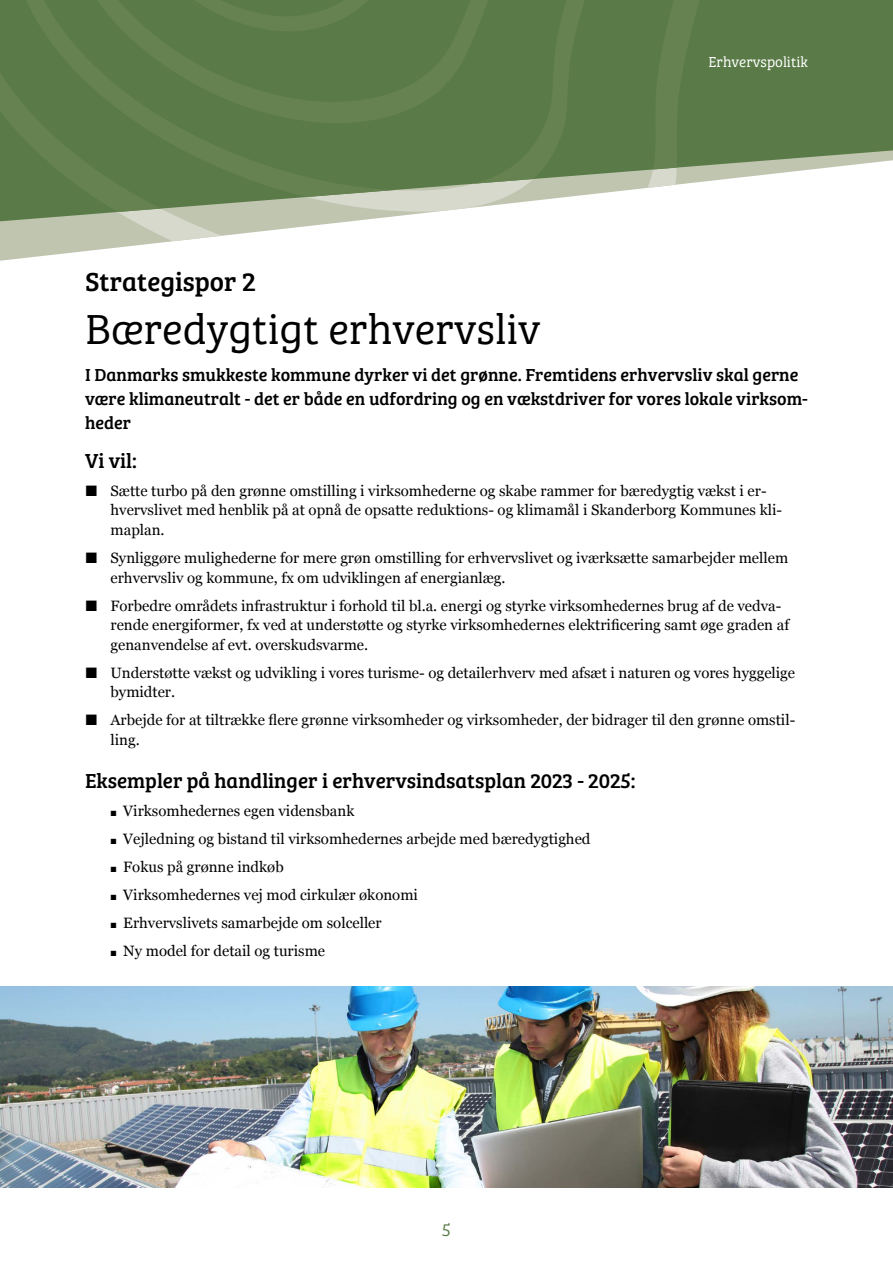
<style>
.page{position:relative;width:893px;height:1263px;background:#fff}
.page>*{position:absolute;margin:0;border:0;box-sizing:border-box;transform-origin:0 0}
.Overksrift_sort{font:43.5px "Bree Serif Lt";color:#000}
.Overskrift_18_pt{font:27px "Bree Serif";color:#000}
.LIlle_overskrift_14_pt{font:21px "Bree Serif";color:#000}
.Brød_bree{font:18px/24px "Bree Serif";color:#000}
.t1{font:18px "Bree Serif Lt";color:#5a7b47}
.t2{font:15px/19.5px "Georgia";color:#000}
.t3{font:15px "Bree Serif Lt";color:#fff}
</style>
<div class="page">
<svg style="left:0;top:221px;width:352px;height:40px"></svg>
<svg style="left:719px;top:0;width:174px;height:180px;background:#6a8758"></svg>
<svg style="left:0;top:0;width:719px;height:221px;fill:#5a7b47"></svg>
<svg style="left:4px;top:0;width:609px;height:212px;background:#6b8859"></svg>
<svg style="left:64px;top:0;width:449px;height:123px;background:#5c7c49"></svg>
<img style="left:0;top:986px;width:893px;height:201px">
<p class="t3" style="left:709px;top:51px;width:101px">Erhvervspolitik</p>
<h2 class="Overskrift_18_pt" style="left:85px;top:261px;width:172px">Strategispor 2</h2>
<p class="Overksrift_sort" style="left:85px;top:298px;width:457px">Bæredygtigt erhvervsliv</p>
<p class="Brød_bree" style="left:85px;top:361px;width:724px">I Danmarks smukkeste kommune dyrker vi det grønne. Fremtidens erhvervsliv skal gerne være klimaneutralt - det er både en udfordring og en vækstdriver for vores lokale virksom&shy;heder</p>
<p class="LIlle_overskrift_14_pt" style="left:85px;top:444px;width:53px">Vi vil:</p>
<p class="t2" style="left:111px;top:480px;width:673px">Sætte turbo på den grønne omstilling i virksomhederne og skabe rammer for bæredygtig vækst i er&shy;hvervslivet med henblik på at opnå de opsatte reduktions- og klimamål i Skanderborg Kommunes kli&shy;maplan.</p>
<p class="t2" style="left:111px;top:547px;width:679px">Synliggøre mulighederne for mere grøn omstilling for erhvervslivet og iværksætte samarbejder mellem erhvervsliv og kommune, fx om udviklingen af energianlæg.</p>
<p class="t2" style="left:111px;top:595px;width:680px">Forbedre områdets infrastruktur i forhold til bl.a. energi og styrke virksomhedernes brug af de vedva&shy;rende energiformer, fx ved at understøtte og styrke virksomhedernes elektrificering samt øge graden af genanvendelse af evt. overskudsvarme.</p>
<p class="t2" style="left:111px;top:662px;width:686px">Understøtte vækst og udvikling i vores turisme- og detailerhverv med afsæt i naturen og vores hyggelige bymidter.</p>
<p class="t2" style="left:111px;top:709px;width:686px">Arbejde for at tiltrække flere grønne virksomheder og virksomheder, der bidrager til den grønne omstil&shy;ling.</p>
<p class="LIlle_overskrift_14_pt" style="left:85px;top:764px;width:552px">Eksempler på handlinger i erhvervsindsatsplan 2023 - 2025:</p>
<p class="t2" style="left:123px;top:800px;width:233px">Virksomhedernes egen vidensbank</p>
<p class="t2" style="left:123px;top:828px;width:469px">Vejledning og bistand til virksomhedernes arbejde med bæredygtighed</p>
<p class="t2" style="left:123px;top:856px;width:162px">Fokus på grønne indkøb</p>
<p class="t2" style="left:123px;top:884px;width:296px">Virksomhedernes vej mod cirkulær økonomi</p>
<p class="t2" style="left:123px;top:912px;width:260px">Erhvervslivets samarbejde om solceller</p>
<p class="t2" style="left:123px;top:940px;width:203px">Ny model for detail og turisme</p>
<p class="t1" style="left:442px;top:1216px;width:10px">5</p>
</div>
